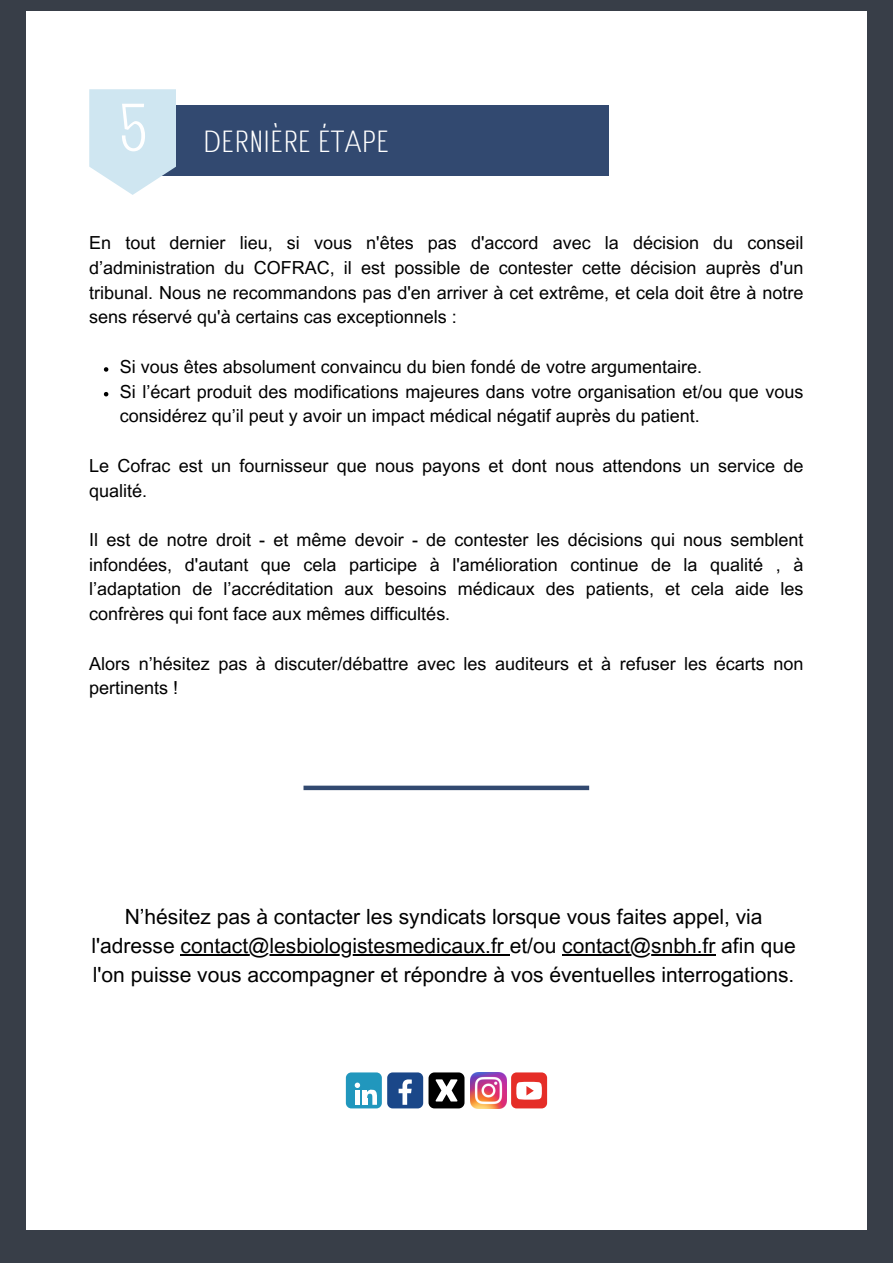
<style>
.page{position:relative;width:893px;height:1264px;background:#fff}
.page>*{position:absolute;margin:0;border:0;box-sizing:border-box;transform-origin:0 0}
.t1{font:300 64.2px "Brendon";color:#fff}
.t2{font:300 29.25px "Brendon";color:#fff}
.t3{font:21px/29.2px "Arial MT Pro";color:#000;text-align:center}
.t4{font:18px/24.8px "Arial MT Pro";color:#000}
</style>
<div class="page">
<div style="left:0;top:0;width:892px;height:1262px;background:#383e48"></div>
<div style="left:26px;top:11px;width:840px;height:1218px;background:#fff"></div>
<div style="left:129px;top:105px;width:480px;height:71px;background:#324970"></div>
<svg style="left:89px;top:89px;width:87px;height:106px;background:#d4e8f1"></svg>
<div style="left:303px;top:785px;width:286px;height:5px;background:#324970"></div>
<div style="left:346px;top:1072px;width:36px;height:36px;background:#2197bd;border-radius:5px"></div>
<svg style="left:355px;top:1082px;width:22px;height:22px"></svg>
<div style="left:387px;top:1072px;width:36px;height:36px;background:#1a4789;border-radius:5px"></div>
<svg style="left:398px;top:1079px;width:14px;height:25px"></svg>
<img style="left:470px;top:1072px;width:36px;height:36px">
<div style="left:511px;top:1072px;width:36px;height:36px;background:#e52d27;border-radius:5px"></div>
<svg style="left:516px;top:1081px;width:26px;height:18px"></svg>
<svg style="left:428px;top:1072px;width:36px;height:36px"></svg>
<svg style="left:104px;top:367px;width:4px;height:5px"></svg>
<svg style="left:104px;top:392px;width:4px;height:4px"></svg>
<hr style="left:180px;top:954px;width:329px;height:1px;background:#000">
<hr style="left:562px;top:954px;width:153px;height:1px;background:#000">
<p class="t1" style="left:118px;top:90px;width:31px">5</p>
<p class="t2" style="left:203px;top:124px;width:188px">DERNIÈRE ÉTAPE</p>
<p class="t4" style="left:89px;top:233px;width:715px;text-align:justify">En tout dernier lieu, si vous n'êtes pas d'accord avec la décision du conseil d’administration du COFRAC, il est possible de contester cette décision auprès d'un tribunal. Nous ne recommandons pas d'en arriver à cet extrême, et cela doit être à notre sens réservé qu'à certains cas exceptionnels :</p>
<p class="t4" style="left:120px;top:356px;width:583px">Si vous êtes absolument convaincu du bien fondé de votre argumentaire.</p>
<p class="t4" style="left:120px;top:381px;width:685px">Si l’écart produit des modifications majeures dans votre organisation et/ou que vous considérez qu’il peut y avoir un impact médical négatif auprès du patient.</p>
<p class="t4" style="left:89px;top:455px;width:715px">Le Cofrac est un fournisseur que nous payons et dont nous attendons un service de qualité.</p>
<p class="t4" style="left:89px;top:529px;width:715px;text-align:justify">Il est de notre droit - et même devoir - de contester les décisions qui nous semblent infondées, d'autant que cela participe à l'amélioration continue de la qualité , à l’adaptation de l’accréditation aux besoins médicaux des patients, et cela aide les confrères qui font face aux mêmes difficultés.</p>
<p class="t4" style="left:89px;top:653px;width:715px">Alors n’hésitez pas à discuter/débattre avec les auditeurs et à refuser les écarts non pertinents !</p>
<p class="t3" style="left:91px;top:904px;width:705px">N’hésitez pas à contacter les syndicats lorsque vous faites appel, via l'adresse contact@lesbiologistesmedicaux.fr et/ou contact@snbh.fr afin que l'on puisse vous accompagner et répondre à vos éventuelles interrogations.</p>
</div>
